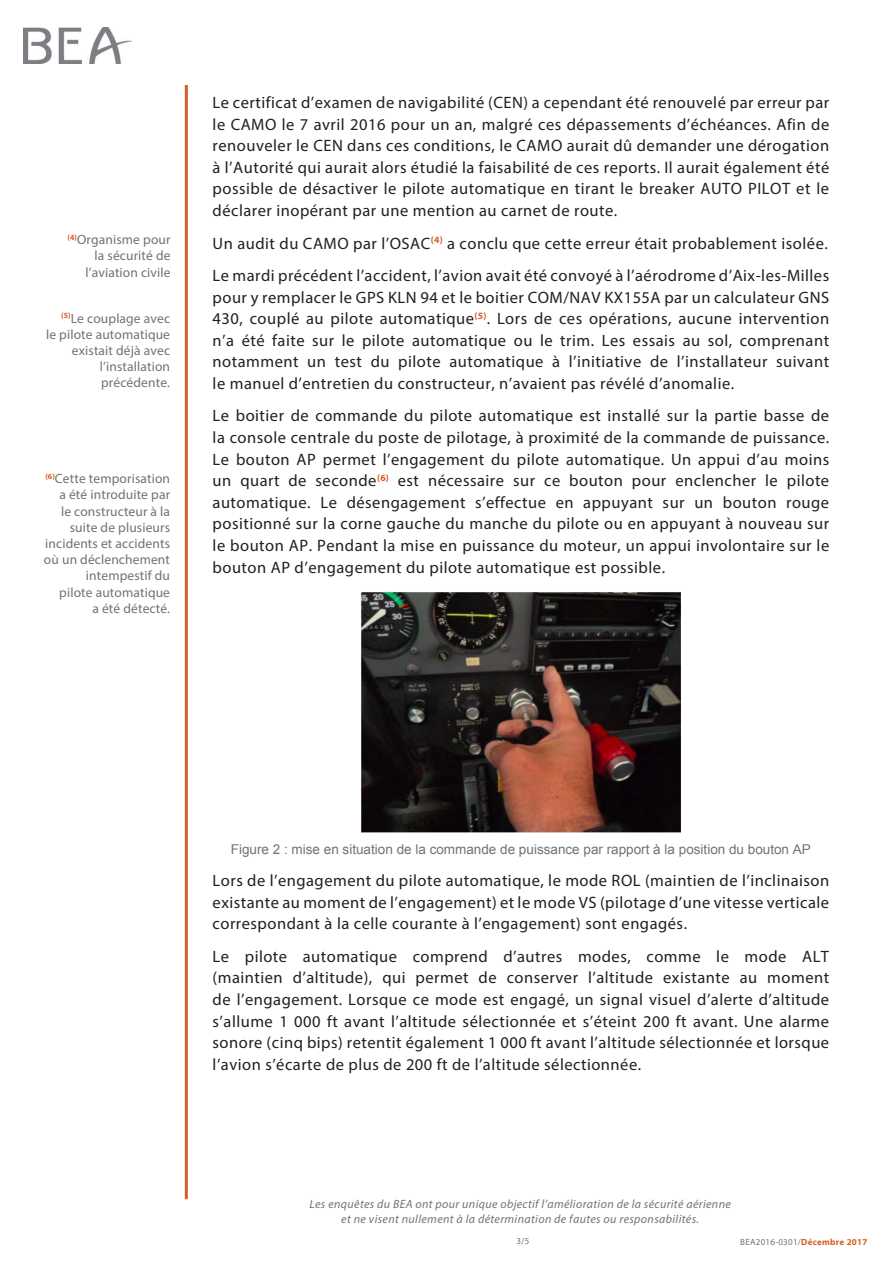
<style>
.page{position:relative;width:893px;height:1263px;background:#fff}
.page>*{position:absolute;margin:0;border:0;box-sizing:border-box;transform-origin:0 0}
.t1{font:16.5px/21.6px "Myriad Pro";letter-spacing:.03em;color:#231f20;text-align:justify}
.Note{font:13.5px/16.2px "Myriad Pro";letter-spacing:.01em;color:#717275;text-align:right}
.Légende{font:13.5px "Arial";color:#717275}
.t2{font:italic 12px/14.4px "Myriad Pro";letter-spacing:.03em;color:#717275;text-align:center}
.t3{font:9px "Myriad Pro";letter-spacing:.03em;color:#717275}
.s1{font-weight:700;color:#d75c28}
</style>
<div class="page">
<hr style="left:185px;top:85px;width:3px;height:1114px;background:#d75c28">
<img style="left:23px;top:28px;width:109px;height:36px">
<img style="left:361px;top:592px;width:320px;height:240px">
<p class="Note" style="left:68px;top:231px;width:104px"><sup>(4)</sup>Organisme pour la sécurité de l’aviation civile</p>
<p class="Note" style="left:46px;top:310px;width:126px"><sup>(5)</sup>Le couplage avec<br>le pilote automatique existait déjà avec l’installation précédente.</p>
<p class="Note" style="left:44px;top:470px;width:128px"><sup>(6)</sup>Cette temporisation a été introduite par<br>le constructeur à la suite de plusieurs incidents et accidents où un déclenchement intempestif du<br>pilote automatique<br>a été détecté.</p>
<p class="t1" style="left:213px;top:91px;width:618px">Le certificat d’examen de navigabilité (CEN) a cependant été renouvelé par erreur par le CAMO le 7 avril 2016 pour un an, malgré ces dépassements d’échéances. Afin de renouveler le CEN dans ces conditions, le CAMO aurait dû demander une dérogation à l’Autorité qui aurait alors étudié la faisabilité de ces reports. Il aurait également été possible de désactiver le pilote automatique en tirant le breaker AUTO PILOT et le déclarer inopérant par une mention au carnet de route.</p>
<p class="t1" style="left:213px;top:232px;width:617px">Un audit du CAMO par l’OSAC<sup>(4)</sup> a conclu que cette erreur était probablement isolée.</p>
<p class="t1" style="left:213px;top:264px;width:618px">Le mardi précédent l’accident, l’avion avait été convoyé à l’aérodrome d’Aix-les-Milles pour y remplacer le GPS KLN 94 et le boitier COM/NAV KX155A par un calculateur GNS 430, couplé au pilote automatique<sup>(5)</sup>. Lors de ces opérations, aucune intervention n’a été faite sur le pilote automatique ou le trim. Les essais au sol, comprenant notamment un test du pilote automatique à l’initiative de l’installateur suivant le manuel d’entretien du constructeur, n’avaient pas révélé d’anomalie.</p>
<p class="t1" style="left:213px;top:405px;width:618px">Le boitier de commande du pilote automatique est installé sur la partie basse de la console centrale du poste de pilotage, à proximité de la commande de puissance.<br>Le bouton AP permet l’engagement du pilote automatique. Un appui d’au moins un quart de seconde<sup>(6)</sup> est nécessaire sur ce bouton pour enclencher le pilote automatique. Le désengagement s’effectue en appuyant sur un bouton rouge positionné sur la corne gauche du manche du pilote ou en appuyant à nouveau sur le bouton AP. Pendant la mise en puissance du moteur, un appui involontaire sur le bouton AP d’engagement du pilote automatique est possible.</p>
<p class="Légende" style="left:231px;top:840px;width:582px">Figure 2 : mise en situation de la commande de puissance par rapport à la position du bouton AP</p>
<p class="t1" style="left:213px;top:869px;width:618px">Lors de l’engagement du pilote automatique, le mode ROL (maintien de l’inclinaison existante au moment de l’engagement) et le mode VS (pilotage d’une vitesse verticale correspondant à la celle courante à l’engagement) sont engagés.</p>
<p class="t1" style="left:213px;top:945px;width:618px">Le pilote automatique comprend d’autres modes, comme le mode ALT (maintien d’altitude), qui permet de conserver l’altitude existante au moment de l’engagement. Lorsque ce mode est engagé, un signal visuel d’alerte d’altitude s’allume 1 000 ft avant l’altitude sélectionnée et s’éteint 200 ft avant. Une alarme sonore (cinq bips) retentit également 1 000 ft avant l’altitude sélectionnée et lorsque l’avion s’écarte de plus de 200 ft de l’altitude sélectionnée.</p>
<p class="t2" style="left:309px;top:1197px;width:423px">Les enquêtes du BEA ont pour unique objectif l’amélioration de la sécurité aérienne et ne visent nullement à la détermination de fautes ou responsabilités.</p>
<p class="t3" style="left:517px;top:1236px;width:14px">3/5</p>
<p class="t3" style="left:740px;top:1236px;width:129px">BEA2016-0301/<span class="s1">Décembre 2017</span></p>
</div>
